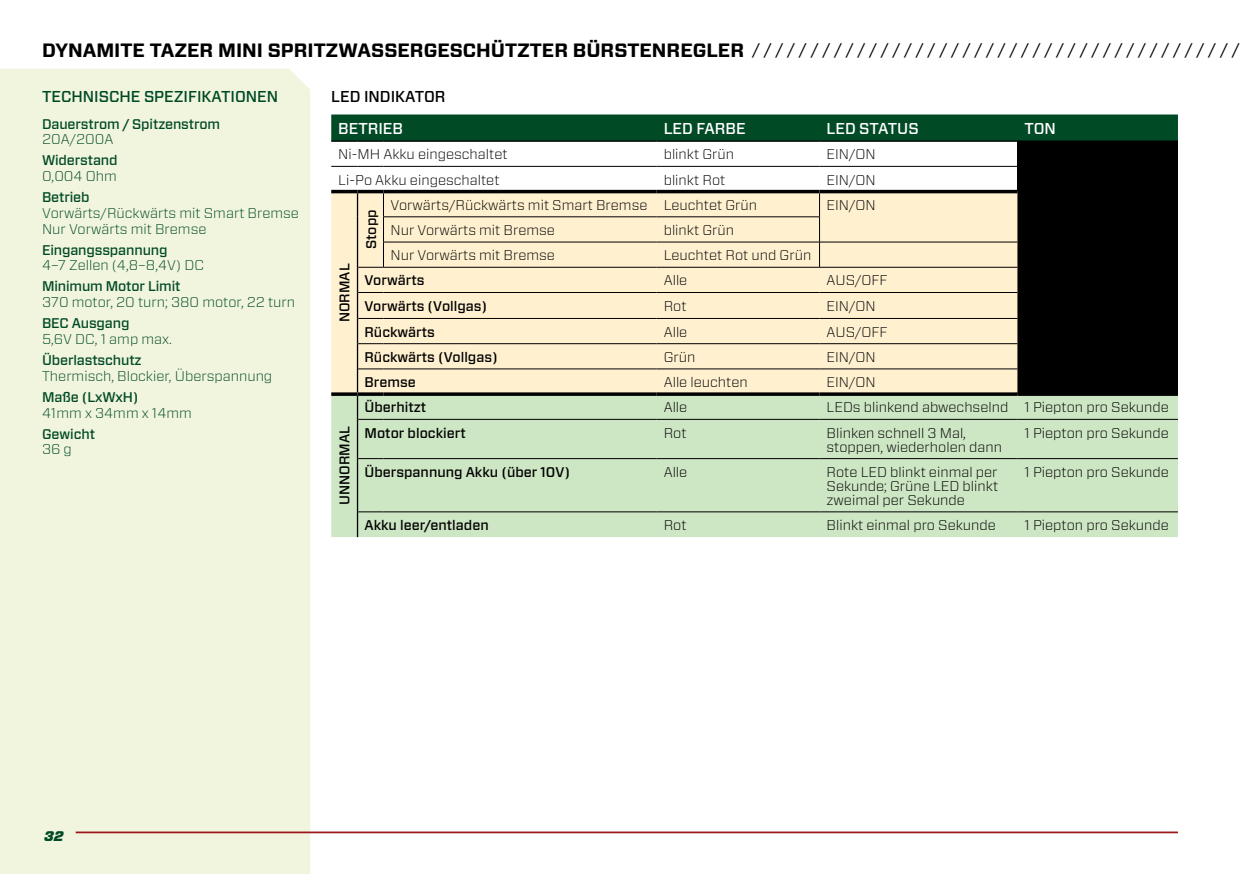
<style>
.page{position:relative;width:1241px;height:874px;background:#fff}
.page>*{position:absolute;margin:0;border:0;box-sizing:border-box;transform-origin:0 0}
.t1{font:700 19.25px "Forza";color:#000}
.t2{font:16.62px "Forza";color:#000}
.t3{font:500 15.75px "Forza";color:#fff}
.t4{font:500 15.75px "Forza";color:#004a26}
.t5{font:500 15.75px "Forza";color:#000}
.t6{font:300 14px/14px "Forza";color:#000}
.t7{font:300 14px/15.8px "Forza";color:#004a26}
.t8{font:500 14px "Forza";color:#000}
.t9{font:500 14px "Forza";letter-spacing:-.01em;color:#004a26}
.t10{font:italic 900 14px "Forza";color:#004a26}
</style>
<div class="page">
<div style="left:0;top:69px;width:310px;height:804px;background:#f2f5de"></div>
<hr style="left:76px;top:831px;width:1101px;height:1px;background:#9c171a">
<div style="left:331px;top:114px;width:846px;height:26px;background:#004a26"></div>
<div style="left:1017px;top:141px;width:160px;height:253px;background:#000"></div>
<div style="left:331px;top:193px;width:686px;height:199px;background:#fff1d0"></div>
<div style="left:331px;top:395px;width:846px;height:142px;background:#cde6c3"></div>
<svg style="left:331px;top:166px;width:52px;height:1px"></svg>
<hr style="left:383px;top:166px;width:273px;height:1px;background:#000">
<hr style="left:656px;top:166px;width:163px;height:1px;background:#000">
<hr style="left:819px;top:166px;width:198px;height:1px;background:#000">
<hr style="left:383px;top:216px;width:273px;height:1px;background:#000">
<hr style="left:656px;top:216px;width:163px;height:1px;background:#000">
<hr style="left:383px;top:241px;width:273px;height:1px;background:#000">
<hr style="left:656px;top:241px;width:163px;height:1px;background:#000">
<hr style="left:819px;top:241px;width:198px;height:1px;background:#000">
<hr style="left:383px;top:267px;width:273px;height:1px;background:#000">
<hr style="left:656px;top:267px;width:163px;height:1px;background:#000">
<hr style="left:819px;top:267px;width:198px;height:1px;background:#000">
<hr style="left:383px;top:292px;width:273px;height:1px;background:#000">
<hr style="left:656px;top:292px;width:163px;height:1px;background:#000">
<hr style="left:819px;top:292px;width:198px;height:1px;background:#000">
<hr style="left:383px;top:318px;width:273px;height:1px;background:#000">
<hr style="left:656px;top:318px;width:163px;height:1px;background:#000">
<hr style="left:819px;top:318px;width:198px;height:1px;background:#000">
<hr style="left:383px;top:343px;width:273px;height:1px;background:#000">
<hr style="left:656px;top:343px;width:163px;height:1px;background:#000">
<hr style="left:819px;top:343px;width:198px;height:1px;background:#000">
<hr style="left:383px;top:368px;width:273px;height:1px;background:#000">
<hr style="left:656px;top:368px;width:163px;height:1px;background:#000">
<hr style="left:819px;top:368px;width:198px;height:1px;background:#000">
<hr style="left:383px;top:419px;width:273px;height:1px;background:#000">
<hr style="left:656px;top:419px;width:163px;height:1px;background:#000">
<hr style="left:819px;top:419px;width:198px;height:1px;background:#000">
<hr style="left:1017px;top:419px;width:160px;height:1px;background:#000">
<svg style="left:358px;top:458px;width:25px;height:1px"></svg>
<hr style="left:383px;top:458px;width:273px;height:1px;background:#000">
<hr style="left:656px;top:458px;width:163px;height:1px;background:#000">
<hr style="left:819px;top:458px;width:198px;height:1px;background:#000">
<hr style="left:1017px;top:458px;width:160px;height:1px;background:#000">
<hr style="left:383px;top:511px;width:273px;height:1px;background:#000">
<hr style="left:656px;top:511px;width:163px;height:1px;background:#000">
<hr style="left:819px;top:511px;width:198px;height:1px;background:#000">
<hr style="left:1017px;top:511px;width:160px;height:1px;background:#000">
<hr style="left:331px;top:190px;width:26px;height:3px;background:#000">
<hr style="left:357px;top:190px;width:26px;height:3px;background:#000">
<hr style="left:383px;top:190px;width:273px;height:3px;background:#000">
<hr style="left:656px;top:190px;width:163px;height:3px;background:#000">
<hr style="left:819px;top:190px;width:198px;height:3px;background:#000">
<hr style="left:383px;top:392px;width:273px;height:3px;background:#000">
<hr style="left:656px;top:392px;width:163px;height:3px;background:#000">
<hr style="left:819px;top:392px;width:198px;height:3px;background:#000">
<hr style="left:1017px;top:392px;width:160px;height:3px;background:#000">
<hr style="left:331px;top:140px;width:26px;height:2px;background:#000">
<hr style="left:357px;top:140px;width:26px;height:2px;background:#000">
<hr style="left:383px;top:140px;width:273px;height:2px;background:#000">
<hr style="left:656px;top:140px;width:163px;height:2px;background:#000">
<hr style="left:819px;top:140px;width:198px;height:2px;background:#000">
<hr style="left:1017px;top:140px;width:160px;height:2px;background:#000">
<hr style="left:331px;top:392px;width:26px;height:3px;background:#000">
<svg style="left:819px;top:193px;width:1px;height:74px"></svg>
<svg style="left:357px;top:193px;width:27px;height:227px;background:#e1d8ba"></svg>
<hr style="left:357px;top:419px;width:1px;height:39px;background:#000">
<hr style="left:357px;top:458px;width:1px;height:53px;background:#000">
<svg style="left:357px;top:511px;width:26px;height:26px"></svg>
<h1 class="t1" style="left:42px;top:38px;width:83px">DYNAMITE</h1>
<h1 class="t1" style="left:150px;top:38px;width:80px">TAZER MINI</h1>
<h1 class="t1" style="left:268px;top:38px;width:86px">SPRITZWASSERGESCH</h1>
<h1 class="t1" style="left:491px;top:38px;width:53px">ÜTZTER</h1>
<h1 class="t1" style="left:572px;top:38px;width:42px">BÜRSTENREG</h1>
<h1 class="t1" style="left:706px;top:38px;width:25px">LER</h1>
<p class="t2" style="left:752px;top:38px;width:489px">/ / / / / / / / / / / / / / / / / / / / / / / / / / / / / / / / / / / / / / / / / /</p>
<p class="t4" style="left:42px;top:86px;width:237px">Technische Spezifikationen</p>
<p class="t9" style="left:42px;top:114px;width:180px">Dauerstrom / Spitzenstrom</p>
<p class="t7" style="left:42px;top:131px;width:73px">20A/200A</p>
<p class="t9" style="left:42px;top:151px;width:77px">Widerstand</p>
<p class="t7" style="left:42px;top:168px;width:76px">0,004 Ohm</p>
<p class="t9" style="left:42px;top:188px;width:49px">Betrieb</p>
<p class="t7" style="left:42px;top:204px;width:258px">Vorwärts/Rückwärts mit Smart Bremse<br>Nur Vorwärts mit Bremse</p>
<p class="t9" style="left:42px;top:240px;width:127px">Eingangsspannung</p>
<p class="t7" style="left:42px;top:257px;width:163px">4–7 Zellen (4,8–8,4V) DC</p>
<p class="t9" style="left:42px;top:277px;width:140px">Minimum Motor Limit</p>
<p class="t7" style="left:42px;top:294px;width:255px">370 motor, 20 turn; 380 motor, 22 turn</p>
<p class="t9" style="left:42px;top:314px;width:89px">BEC Ausgang</p>
<p class="t7" style="left:42px;top:330px;width:131px">5,6V DC, 1 amp max.</p>
<p class="t9" style="left:42px;top:350px;width:101px">Ü berlastschutz</p>
<p class="t7" style="left:42px;top:367px;width:232px">Thermisch, Blockier, Überspannung</p>
<p class="t9" style="left:42px;top:387px;width:98px">Maße (LxWxH )</p>
<p class="t7" style="left:42px;top:404px;width:151px">41mm x 34mm x 14mm</p>
<p class="t9" style="left:42px;top:424px;width:55px">Gewicht</p>
<p class="t7" style="left:42px;top:441px;width:31px">36 g</p>
<p class="t5" style="left:331px;top:86px;width:10px">LED</p>
<p class="t5" style="left:364px;top:86px;width:83px">Indikator</p>
<p class="t3" style="left:338px;top:118px;width:64px">Betrieb</p>
<p class="t3" style="left:663px;top:118px;width:10px">LED</p>
<p class="t3" style="left:696px;top:118px;width:51px">Farbe</p>
<p class="t3" style="left:826px;top:118px;width:10px">LED</p>
<p class="t3" style="left:859px;top:118px;width:59px">Status</p>
<p class="t3" style="left:1024px;top:118px;width:33px">ton</p>
<p class="t6" style="left:338px;top:147px;width:171px">Ni-MH Akku eingeschaltet</p>
<p class="t6" style="left:663px;top:147px;width:72px">blinkt Grün</p>
<p class="t6" style="left:826px;top:147px;width:51px">EIN/ON</p>
<p class="t6" style="left:338px;top:172px;width:163px">Li-Po Akku eingeschaltet</p>
<p class="t6" style="left:663px;top:172px;width:63px">blinkt Rot</p>
<p class="t6" style="left:826px;top:172px;width:51px">EIN/ON</p>
<p class="t8" style="left:335px;top:322px;width:60px;rotate:-90deg">Normal</p>
<p class="t8" style="left:335px;top:505px;width:80px;rotate:-90deg">Unnormal</p>
<p class="t6" style="left:390px;top:197px;width:368px">Vorwärts/Rückwärts mit Smart Bremse Leuchtet Grün</p>
<p class="t6" style="left:826px;top:197px;width:51px">EIN/ON</p>
<p class="t6" style="left:390px;top:223px;width:166px">Nur Vorwärts mit Bremse</p>
<p class="t6" style="left:663px;top:223px;width:72px">blinkt Grün</p>
<p class="t6" style="left:390px;top:248px;width:166px">Nur Vorwärts mit Bremse</p>
<p class="t6" style="left:663px;top:248px;width:149px">Leuchtet Rot und Grün</p>
<p class="t8" style="left:364px;top:271px;width:61px">Vorwärts</p>
<p class="t6" style="left:663px;top:273px;width:25px">Alle</p>
<p class="t6" style="left:826px;top:273px;width:63px">AUS/OFF</p>
<p class="t8" style="left:364px;top:296px;width:124px">Vorwärts (Vollgas)</p>
<p class="t6" style="left:663px;top:298px;width:24px">Rot</p>
<p class="t6" style="left:826px;top:298px;width:51px">EIN/ON</p>
<p class="t8" style="left:364px;top:322px;width:72px">Rückwärts</p>
<p class="t6" style="left:663px;top:324px;width:25px">Alle</p>
<p class="t6" style="left:826px;top:324px;width:63px">AUS/OFF</p>
<p class="t8" style="left:364px;top:347px;width:135px">Rückwärts (Vollgas)</p>
<p class="t6" style="left:663px;top:349px;width:33px">Grün</p>
<p class="t6" style="left:826px;top:349px;width:51px">EIN/ON</p>
<p class="t8" style="left:364px;top:373px;width:53px">Bremse</p>
<p class="t6" style="left:663px;top:374px;width:86px">Alle leuchten</p>
<p class="t6" style="left:826px;top:374px;width:51px">EIN/ON</p>
<p class="t8" style="left:362px;top:249px;width:41px;rotate:-90deg">Stopp</p>
<p class="t8" style="left:364px;top:398px;width:63px">Ü berhitzt</p>
<p class="t6" style="left:663px;top:400px;width:25px">Alle</p>
<p class="t6" style="left:826px;top:400px;width:344px">LEDs blinkend abwechselnd 1 Piepton pro Sekunde</p>
<p class="t8" style="left:364px;top:423px;width:103px">Motor blockiert</p>
<p class="t6" style="left:663px;top:425px;width:24px">Rot</p>
<p class="t6" style="left:826px;top:425px;width:177px">Blinken schnell 3 Mal, stoppen, wiederholen dann</p>
<p class="t6" style="left:1024px;top:425px;width:146px">1 Piepton pro Sekunde</p>
<p class="t8" style="left:364px;top:462px;width:207px">Überspannung Akku (über 10V)</p>
<p class="t6" style="left:663px;top:464px;width:25px">Alle</p>
<p class="t6" style="left:826px;top:464px;width:173px;text-align:justify">Rote LED blinkt einmal per Sekunde; Grüne LED blinkt zweimal per Sekunde</p>
<p class="t6" style="left:1024px;top:464px;width:146px">1 Piepton pro Sekunde</p>
<p class="t8" style="left:364px;top:515px;width:126px">Akku leer/entladen</p>
<p class="t6" style="left:663px;top:517px;width:24px">Rot</p>
<p class="t6" style="left:826px;top:517px;width:171px">Blinkt einmal pro Sekunde</p>
<p class="t6" style="left:1024px;top:517px;width:146px">1 Piepton pro Sekunde</p>
<p class="t10" style="left:44px;top:826px;width:21px">32</p>
</div>
